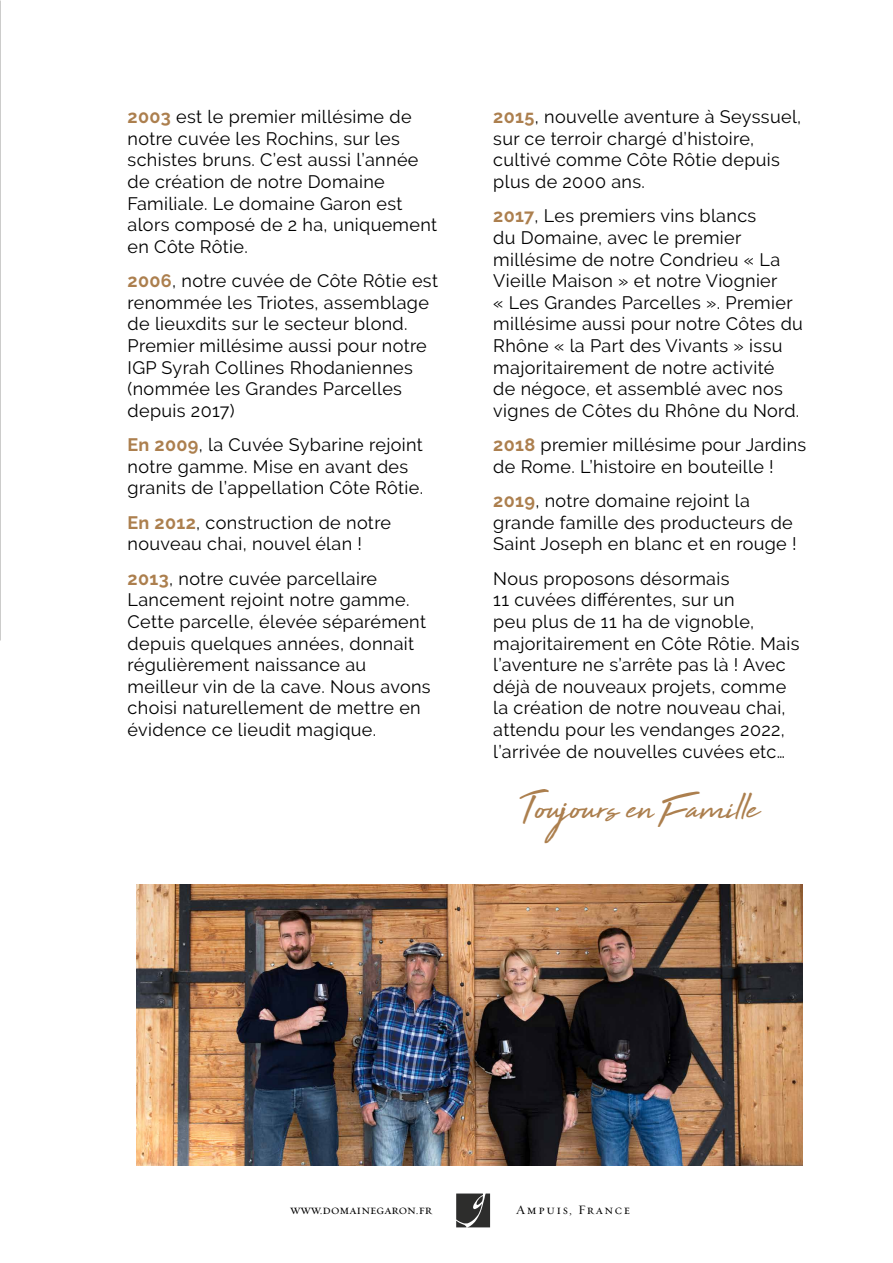
<style>
.page{position:relative;width:893px;height:1263px;background:#fff}
.page>*{position:absolute;margin:0;border:0;box-sizing:border-box;transform-origin:0 0}
.t1{font:41.25px "High Tide";color:#ac7f4e}
.t2{font:18px/21.6px "Raleway";letter-spacing:.02em;color:#000}
.t3{font:12.9px "Requiem Text HTF Small Caps";color:#000}
.t4{font:12.9px "Requiem Text HTF Small Caps";letter-spacing:.12em;color:#000}
.s1{font-weight:700;color:#ac7f4e}
</style>
<div class="page">
<img style="left:136px;top:884px;width:667px;height:282px">
<svg style="left:456px;top:1193px;width:34px;height:34px"></svg>
<p class="t2" style="left:128px;top:106px;width:311px"><span class="s1">2003</span> est le premier millésime de notre cuvée les Rochins, sur les schistes bruns. C’est aussi l’année de création de notre Domaine<br>Familiale. Le domaine Garon est alors composé de 2 ha, uniquement en Côte Rôtie.</p>
<p class="t2" style="left:128px;top:270px;width:312px"><span class="s1">2006</span>, notre cuvée de Côte Rôtie est renommée les Triotes, assemblage de lieuxdits sur le secteur blond.<br>Premier millésime aussi pour notre<br>IGP Syrah Collines Rhodaniennes (nommée les Grandes Parcelles depuis 2017)</p>
<p class="t2" style="left:128px;top:434px;width:297px"><span class="s1">En 2009</span>, la Cuvée Sybarine rejoint notre gamme. Mise en avant des granits de l’appellation Côte Rôtie.</p>
<p class="t2" style="left:128px;top:512px;width:265px"><span class="s1">En 2012</span>, construction de notre nouveau chai, nouvel élan !</p>
<p class="t2" style="left:128px;top:567px;width:305px"><span class="s1">2013</span>, notre cuvée parcellaire<br>Lancement rejoint notre gamme.<br>Cette parcelle, élevée séparément depuis quelques années, donnait régulièrement naissance au meilleur vin de la cave. Nous avons choisi naturellement de mettre en évidence ce lieudit magique.</p>
<p class="t2" style="left:493px;top:106px;width:310px"><span class="s1">2015</span>, nouvelle aventure à Seyssuel, sur ce terroir chargé d’histoire, cultivé comme Côte Rôtie depuis plus de 2000 ans.</p>
<p class="t2" style="left:493px;top:205px;width:311px"><span class="s1">2017</span>, Les premiers vins blancs<br>du Domaine, avec le premier millésime de notre Condrieu « La<br>Vieille Maison » et notre Viognier<br>« Les Grandes Parcelles ». Premier millésime aussi pour notre Côtes du<br>Rhône « la Part des Vivants » issu majoritairement de notre activité<br>de négoce, et assemblé avec nos vignes de Côtes du Rhône du Nord.</p>
<p class="t2" style="left:493px;top:434px;width:315px"><span class="s1">2018</span> premier millésime pour Jardins de Rome. L’histoire en bouteille !</p>
<p class="t2" style="left:493px;top:490px;width:305px"><span class="s1">2019</span>, notre domaine rejoint la grande famille des producteurs de<br>Saint Joseph en blanc et en rouge !</p>
<p class="t2" style="left:493px;top:567px;width:308px">Nous proposons désormais<br>11 cuvées différentes, sur un<br>peu plus de 11 ha de vignoble, majoritairement en Côte Rôtie. Mais l’aventure ne s’arrête pas là ! Avec déjà de nouveaux projets, comme la création de notre nouveau chai, attendu pour les vendanges 2022, l’arrivée de nouvelles cuvées etc…</p>
<h1 class="t1" style="left:519px;top:779px;width:241px">Toujours en Famille</h1>
<p class="t3" style="left:290px;top:1202px;width:143px">www.domainegaron.fr</p>
<p class="t4" style="left:516px;top:1202px;width:115px">Ampuis, France</p>
</div>
